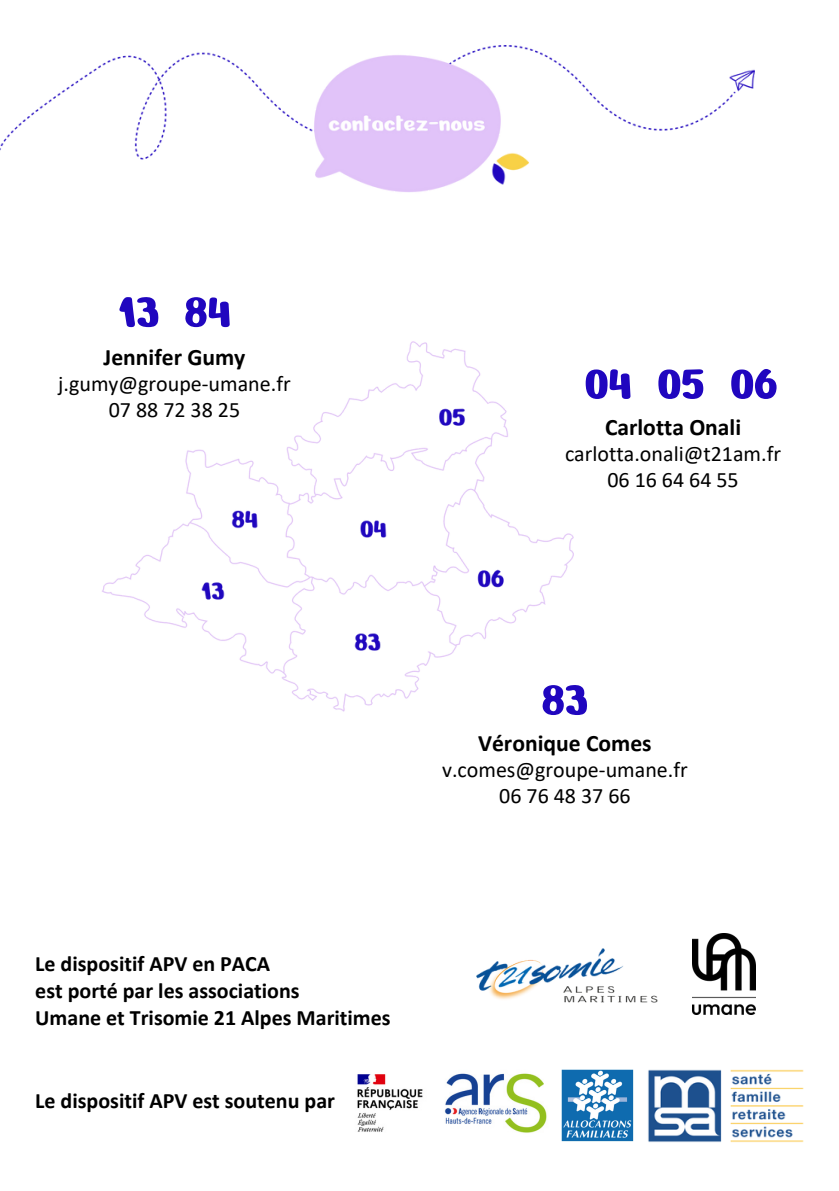
<style>
.page{position:relative;width:839px;height:1191px;background:#fff}
.page>*{position:absolute;margin:0;border:0;box-sizing:border-box;transform-origin:0 0}
.t1{font:51.4px "Nerko One";color:#2006bf}
.t2{font:700 23.6px "Calibri";color:#000}
.t3{font:700 22px/27px "Calibri";color:#000}
.t4{font:22px "Calibri";color:#000}
</style>
<div class="page">
<img style="left:102px;top:341px;width:472px;height:371px">
<img style="left:0;top:45px;width:754px;height:147px">
<img style="left:476px;top:948px;width:182px;height:55px">
<img style="left:692px;top:934px;width:63px;height:81px">
<img style="left:561px;top:1069px;width:72px;height:72px">
<img style="left:648px;top:1069px;width:156px;height:74px">
<img style="left:357px;top:1073px;width:190px;height:60px">
<p class="t1" style="left:118px;top:281px;width:43px">13</p>
<p class="t1" style="left:184px;top:281px;width:48px">84</p>
<p class="t2" style="left:103px;top:348px;width:143px">Jennifer Gumy</p>
<h1 class="t4" style="left:58px;top:375px;width:234px">j.gumy@groupe-umane.fr</h1>
<p class="t4" style="left:109px;top:401px;width:133px">07 88 72 38 25</p>
<p class="t1" style="left:584px;top:353px;width:48px">04</p>
<h1 class="t1" style="left:657px;top:353px;width:48px">05</h1>
<p class="t1" style="left:730px;top:353px;width:49px">06</p>
<p class="t2" style="left:605px;top:417px;width:138px">Carlotta Onali</p>
<p class="t4" style="left:565px;top:445px;width:218px">carlotta.onali@t21am.fr</p>
<h1 class="t4" style="left:607px;top:470px;width:133px">06 16 64 64 55</h1>
<p class="t1" style="left:541px;top:669px;width:48px">83</p>
<p class="t2" style="left:478px;top:733px;width:175px">Véronique Comes</p>
<p class="t4" style="left:442px;top:761px;width:247px">v.comes@groupe-umane.fr</p>
<p class="t4" style="left:499px;top:786px;width:133px">06 76 48 37 66</p>
<p class="t3" style="left:35px;top:952px;width:357px">Le dispositif APV en PACA<br>est porté par les associations<br>Umane et Trisomie 21 Alpes Maritimes</p>
<p class="t3" style="left:35px;top:1089px;width:301px">Le dispositif APV est soutenu par</p>
</div>
